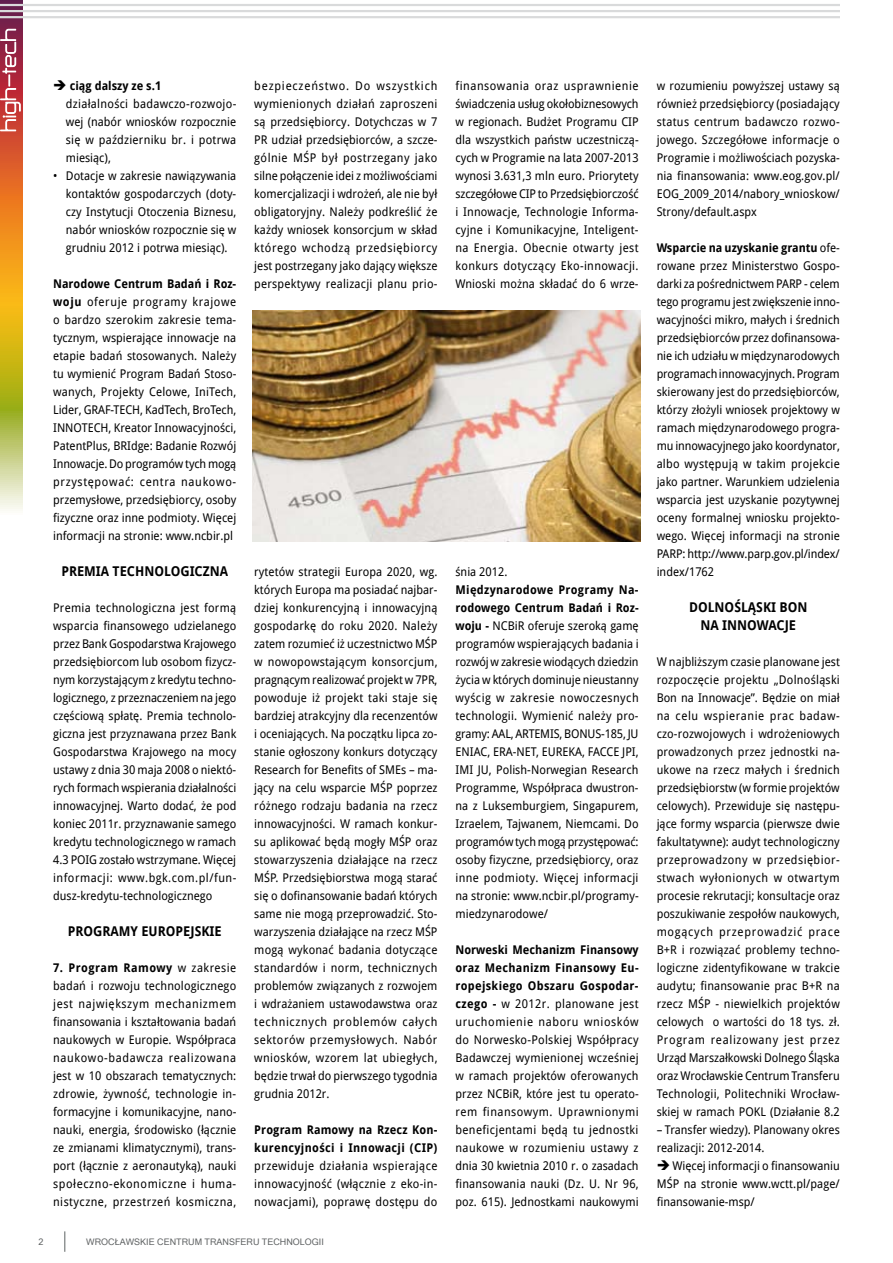
<style>
.page{position:relative;width:893px;height:1263px;background:#fff}
.page>*{position:absolute;margin:0;border:0;box-sizing:border-box;transform-origin:0 0}
.t1{font:700 13.5px/18px "Droid Sans";color:#000;text-align:center;scale:.95 1}
.t2{font:12px/18px "Droid Sans";color:#000;text-align:justify;scale:.95 1}
.t3{font:700 12px/18px "Droid Sans";letter-spacing:.03em;color:#000;scale:.95 1}
.t4{font:700 12px "Droid Sans";letter-spacing:.01em;color:#000;scale:.95 1}
.t5{font:9px "Microsoft Sans Serif";color:#5f6263}
.s1{font-weight:700}
</style>
<div class="page">
<svg style="left:65px;top:1231px;width:1px;height:21px"></svg>
<svg style="left:0;top:0;width:22px;height:511px;background:#d39d3b"></svg>
<hr style="left:0;top:16px;width:840px;height:2px;background:#d9dadb">
<hr style="left:0;top:10px;width:840px;height:2px;background:#d9dadb">
<hr style="left:0;top:4px;width:840px;height:2px;background:#d9dadb">
<svg style="left:0;top:29px;width:21px;height:102px;background:#bd5966"></svg>
<img style="left:252px;top:311px;width:388px;height:230px">
<p class="t4" style="left:53px;top:78px;width:115px">➔ ciąg dalszy ze s.1</p>
<p class="t2" style="left:66px;top:95px;width:181px">działalności badawczo-rozwojo&shy;wej (nabór wniosków rozpocznie się w październiku br. i potrwa miesiąc),</p>
<p class="t2" style="left:66px;top:167px;width:181px;text-indent:-13px">• Dotacje w zakresie nawiązywania kontaktów gospodarczych (doty&shy;czy Instytucji Otoczenia Biznesu, nabór wniosków rozpocznie się w grudniu 2012 i potrwa miesiąc).</p>
<p class="t2" style="left:53px;top:275px;width:194px"><span class="s1">Narodowe Centrum Badań i Roz&shy;woju</span> oferuje programy krajowe o bardzo szerokim zakresie tema&shy;tycznym, wspierające innowacje na etapie badań stosowanych. Należy tu wymienić Program Badań Stoso&shy;wanych, Projekty Celowe, IniTech, Lider, GRAF-TECH, KadTech, BroTech, INNOTECH, Kreator Innowacyjności, PatentPlus, BRIdge: Badanie Rozwój Innowacje. Do programów tych mogą przystępować: centra naukowo&shy;przemysłowe, przedsiębiorcy, osoby fizyczne oraz inne podmioty. Więcej informacji na stronie: www.ncbir.pl</p>
<p class="t1" style="left:61px;top:562px;width:177px">PREMIA TECHNOLOGICZNA</p>
<p class="t2" style="left:53px;top:599px;width:194px">Premia technologiczna jest formą wsparcia finansowego udzielanego przez Bank Gospodarstwa Krajowego przedsiębiorcom lub osobom fizycz&shy;nym korzystającym z kredytu techno&shy;logicznego, z przeznaczeniem na jego częściową spłatę. Premia technolo&shy;giczna jest przyznawana przez Bank Gospodarstwa Krajowego na mocy ustawy z dnia 30 maja 2008 o niektó&shy;rych formach wspierania działalności innowacyjnej. Warto dodać, że pod koniec 2011r. przyznawanie samego kredytu technologicznego w ramach 4.3 POIG zostało wstrzymane. Więcej informacji: www.bgk.com.pl/fun&shy;dusz-kredytu-technologicznego</p>
<p class="t1" style="left:68px;top:922px;width:164px">PROGRAMY EUROPEJSKIE</p>
<p class="t2" style="left:53px;top:959px;width:194px"><span class="s1">7. Program Ramowy</span> w zakresie badań i rozwoju technologicznego jest największym mechanizmem finansowania i kształtowania badań naukowych w Europie. Współpraca naukowo-badawcza realizowana jest w 10 obszarach tematycznych: zdrowie, żywność, technologie in&shy;formacyjne i komunikacyjne, nano&shy;nauki, energia, środowisko (łącznie ze zmianami klimatycznymi), trans&shy;port (łącznie z aeronautyką), nauki społeczno-ekonomiczne i huma&shy;nistyczne, przestrzeń kosmiczna,</p>
<p class="t2" style="left:254px;top:77px;width:194px">bezpieczeństwo. Do wszystkich wymienionych działań zaproszeni są przedsiębiorcy. Dotychczas w 7<br>PR udział przedsiębiorców, a szcze&shy;gólnie MŚP był postrzegany jako silne połączenie idei z możliwościami komercjalizacji i wdrożeń, ale nie był obligatoryjny. Należy podkreślić że każdy wniosek konsorcjum w skład którego wchodzą przedsiębiorcy jest postrzegany jako dający większe perspektywy realizacji planu prio-</p>
<p class="t2" style="left:254px;top:563px;width:194px">rytetów strategii Europa 2020, wg. których Europa ma posiadać najbar&shy;dziej konkurencyjną i innowacyjną gospodarkę do roku 2020. Należy zatem rozumieć iż uczestnictwo MŚP w nowopowstającym konsorcjum, pragnącym realizować projekt w 7PR, powoduje iż projekt taki staje się bardziej atrakcyjny dla recenzentów i oceniających. Na początku lipca zo&shy;stanie ogłoszony konkurs dotyczący Research for Benefits of SMEs – ma&shy;jący na celu wsparcie MŚP poprzez różnego rodzaju badania na rzecz innowacyjności. W ramach konkur&shy;su aplikować będą mogły MŚP oraz stowarzyszenia działające na rzecz MŚP. Przedsiębiorstwa mogą starać się o dofinansowanie badań których same nie mogą przeprowadzić. Sto&shy;warzyszenia działające na rzecz MŚP mogą wykonać badania dotyczące standardów i norm, technicznych problemów związanych z rozwojem i wdrażaniem ustawodawstwa oraz technicznych problemów całych sektorów przemysłowych. Nabór wniosków, wzorem lat ubiegłych, będzie trwał do pierwszego tygodnia grudnia 2012r.</p>
<p class="t3" style="left:254px;top:1121px;width:194px">Program Ramowy na Rzecz Kon&shy;kurencyjności i Innowacji (CIP)</p>
<p class="t2" style="left:254px;top:1157px;width:194px">przewiduje działania wspierające innowacyjność (włącznie z eko-in&shy;nowacjami), poprawę dostępu do</p>
<p class="t5" style="left:38px;top:1236px;width:7px">2</p>
<p class="t5" style="left:86px;top:1236px;width:239px">WROCŁAWSKIE CENTRUM TRANSFERU TECHNOLOGII</p>
<p class="t2" style="left:455px;top:77px;width:194px">finansowania oraz usprawnienie świadczenia usług okołobiznesowych w regionach. Budżet Programu CIP dla wszystkich państw uczestniczą&shy;cych w Programie na lata 2007-2013 wynosi 3.631,3 mln euro. Priorytety szczegółowe CIP to Przedsiębiorczość i Innowacje, Technologie Informa&shy;cyjne i Komunikacyjne, Inteligent&shy;na Energia. Obecnie otwarty jest konkurs dotyczący Eko-innowacji.<br>Wnioski można składać do 6 wrze-</p>
<p class="t2" style="left:455px;top:563px;width:56px">śnia 2012.</p>
<p class="t2" style="left:455px;top:581px;width:194px"><span class="s1">Międzynarodowe Programy Na&shy;rodowego Centrum Badań i Roz&shy;woju -</span> NCBiR oferuje szeroką gamę programów wspierających badania i rozwój w zakresie wiodących dziedzin życia w których dominuje nieustanny wyścig w zakresie nowoczesnych technologii. Wymienić należy pro&shy;gramy: AAL, ARTEMIS, BONUS-185, JU ENIAC, ERA-NET, EUREKA, FACCE JPI, IMI JU, Polish-Norwegian Research Programme, Współpraca dwustron&shy;na z Luksemburgiem, Singapurem, Izraelem, Tajwanem, Niemcami. Do programów tych mogą przystępować: osoby fizyczne, przedsiębiorcy, oraz inne podmioty. Więcej informacji na stronie: www.ncbir.pl/programy&shy;miedzynarodowe/</p>
<p class="t2" style="left:455px;top:941px;width:194px"><span class="s1">Norweski Mechanizm Finansowy oraz Mechanizm Finansowy Eu&shy;ropejskiego Obszaru Gospodar&shy;czego -</span> w 2012r. planowane jest uruchomienie naboru wniosków do Norwesko-Polskiej Współpracy Badawczej wymienionej wcześniej w ramach projektów oferowanych przez NCBiR, które jest tu operato&shy;rem finansowym. Uprawnionymi beneficjentami będą tu jednostki naukowe w rozumieniu ustawy z dnia 30 kwietnia 2010 r. o zasadach finansowania nauki (Dz. U. Nr 96, poz. 615). Jednostkami naukowymi</p>
<p class="t2" style="left:657px;top:77px;width:194px">w rozumieniu powyższej ustawy są również przedsiębiorcy (posiadający status centrum badawczo rozwo&shy;jowego. Szczegółowe informacje o Programie i możliwościach pozyska&shy;nia finansowania: www.eog.gov.pl/ EOG_2009_2014/nabory_wnioskow/ Strony/default.aspx</p>
<p class="t2" style="left:657px;top:239px;width:194px"><span class="s1">Wsparcie na uzyskanie grantu</span> ofe&shy;rowane przez Ministerstwo Gospo&shy;darki za pośrednictwem PARP - celem tego programu jest zwiększenie inno&shy;wacyjności mikro, małych i średnich przedsiębiorców przez dofinansowa&shy;nie ich udziału w międzynarodowych programach innowacyjnych. Program skierowany jest do przedsiębiorców, którzy złożyli wniosek projektowy w ramach międzynarodowego progra&shy;mu innowacyjnego jako koordynator, albo występują w takim projekcie jako partner. Warunkiem udzielenia wsparcia jest uzyskanie pozytywnej oceny formalnej wniosku projekto&shy;wego. Więcej informacji na stronie PARP: http://www.parp.gov.pl/index/ index/1762</p>
<p class="t1" style="left:689px;top:598px;width:126px">DOLNOŚLĄSKI BON<br>NA INNOWACJE</p>
<p class="t2" style="left:657px;top:653px;width:194px">W najbliższym czasie planowane jest rozpoczęcie projektu „Dolnośląski Bon na Innowacje”. Będzie on miał na celu wspieranie prac badaw&shy;czo-rozwojowych i wdrożeniowych prowadzonych przez jednostki na&shy;ukowe na rzecz małych i średnich przedsiębiorstw (w formie projektów celowych). Przewiduje się następu&shy;jące formy wsparcia (pierwsze dwie fakultatywne): audyt technologiczny przeprowadzony w przedsiębior&shy;stwach wyłonionych w otwartym procesie rekrutacji; konsultacje oraz poszukiwanie zespołów naukowych, mogących przeprowadzić prace B+R i rozwiązać problemy techno&shy;logiczne zidentyfikowane w trakcie audytu; finansowanie prac B+R na rzecz MŚP - niewielkich projektów celowych o wartości do 18 tys. zł.<br>Program realizowany jest przez Urząd Marszałkowski Dolnego Śląska oraz Wrocławskie Centrum Transferu Technologii, Politechniki Wrocław&shy;skiej w ramach POKL (Działanie 8.2</p>
<p class="t2" style="left:657px;top:1121px;width:194px">– Transfer wiedzy). Planowany okres realizacji: 2012-2014.</p>
<p class="t2" style="left:657px;top:1157px;width:194px">➔ Więcej informacji o finansowaniu MŚP na stronie www.wctt.pl/page/ finansowanie-msp/</p>
</div>
